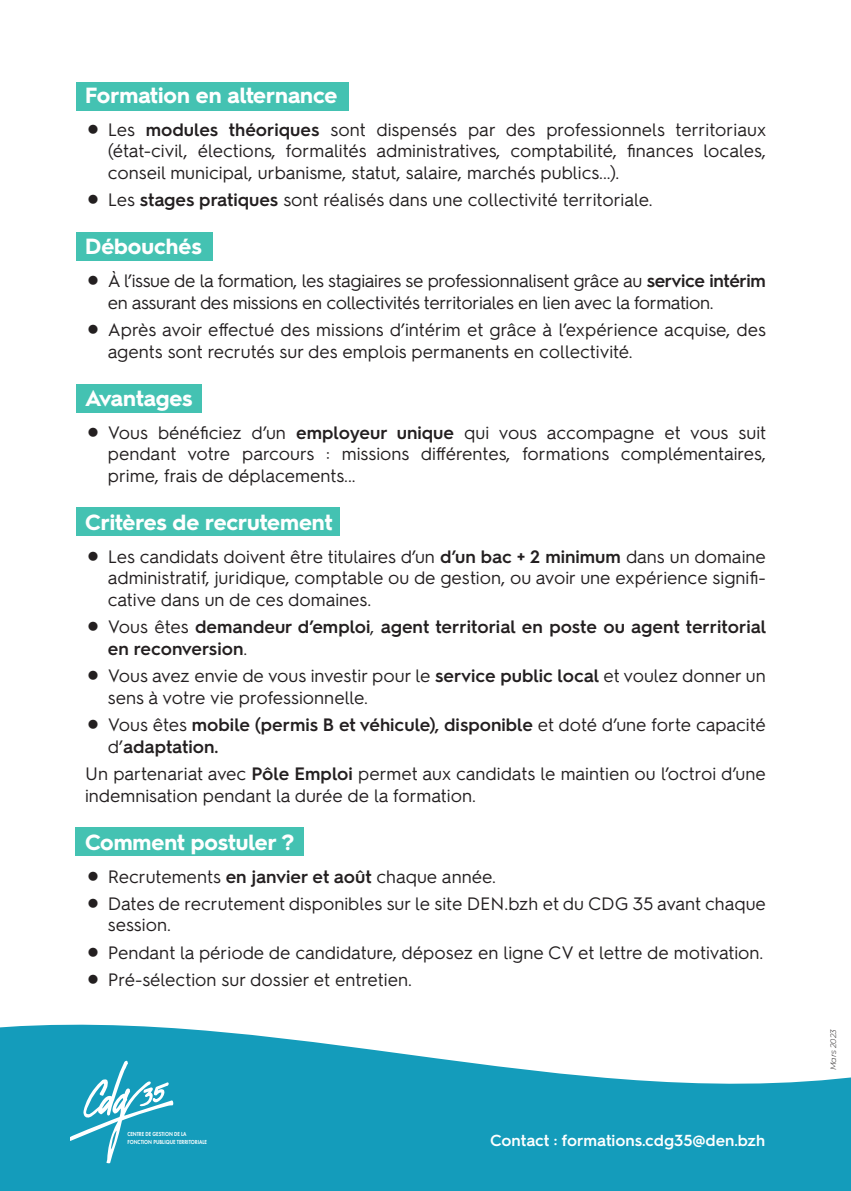
<style>
.page{position:relative;width:851px;height:1191px;background:#fff}
.page>*{position:absolute;margin:0;border:0;box-sizing:border-box;transform-origin:0 0}
.Titre_blanc_sur_fond{font:700 22px "Hurme Geometric Sans 2";color:#fff}
.Texte_retrait_avec_p{font:18px/21.6px "Hurme Geometric Sans 2";color:#231f20;text-align:justify}
.Texte_retrait_avec_p-2{font:600 18px/21.6px "Hurme Geometric Sans 2";color:#231f20}
.Texte_retrait_avec_p-3{font:18px/21.6px "Hurme Geometric Sans 2";letter-spacing:-.02em;color:#231f20}
.Texte_noir{font:18px/21.6px "Hurme Geometric Sans 2";color:#231f20}
.Texte_blanc_vague{font:600 16px "Hurme Geometric Sans 2";color:#fff}
.t1{font:italic 300 8px "Montserrat";color:#231f20}
.t2{font:600 6px/7.2px "Futura PT";color:#fff;scale:.82 1}
.s1{font-weight:600}
.s2{font-weight:400}
</style>
<div class="page">
<svg style="left:0;top:1024px;width:850px;height:149px;fill:#149cbb"></svg>
<div style="left:0;top:1173px;width:850px;height:18px;background:#149cbb"></div>
<svg style="left:71px;top:1058px;width:102px;height:106px;background:#39abc5"></svg>
<div style="left:77px;top:82px;width:272px;height:28px;background:#44c2b2"></div>
<div style="left:77px;top:507px;width:263px;height:29px;background:#44c2b2"></div>
<div style="left:75px;top:827px;width:228px;height:28px;background:#44c2b2"></div>
<div style="left:77px;top:232px;width:136px;height:29px;background:#44c2b2"></div>
<div style="left:77px;top:384px;width:125px;height:29px;background:#44c2b2"></div>
<p class="Titre_blanc_sur_fond" style="left:85px;top:80px;width:254px">Formation en alternance</p>
<p class="Texte_retrait_avec_p" style="left:108px;top:117px;width:660px">Les <span class="s1">modules théoriques</span> sont dispensés par des professionnels territoriaux (état-civil, élections, formalités administratives, comptabilité, finances locales, conseil municipal, urbanisme, statut, salaire, marchés publics...).</p>
<p class="Texte_retrait_avec_p" style="left:108px;top:188px;width:546px">Les <span class="s1">stages pratiques</span> sont réalisés dans une collectivité territoriale.</p>
<p class="Titre_blanc_sur_fond" style="left:85px;top:231px;width:118px">Débouchés</p>
<p class="Texte_retrait_avec_p-3" style="left:108px;top:269px;width:659px">À l’issue de la formation, les stagiaires se professionnalisent grâce au <span class="s1">service intérim </span>en assurant des missions en collectivités territoriales en lien avec la formation.</p>
<p class="Texte_retrait_avec_p" style="left:108px;top:318px;width:659px">Après avoir effectué des missions d’intérim et grâce à l’expérience acquise, des agents sont recrutés sur des emplois permanents en collectivité.</p>
<p class="Titre_blanc_sur_fond" style="left:85px;top:382px;width:109px">Avantages</p>
<p class="Texte_retrait_avec_p" style="left:108px;top:420px;width:659px">Vous bénéficiez d’un <span class="s1">employeur unique</span> qui vous accompagne et vous suit pendant votre parcours : missions différentes, formations complémentaires, prime, frais de déplacements...</p>
<p class="Titre_blanc_sur_fond" style="left:85px;top:507px;width:249px">Critères de recrutement</p>
<p class="Texte_retrait_avec_p" style="left:108px;top:544px;width:659px">Les candidats doivent être titulaires d’un <span class="s1">d’un bac + 2 minimum</span> dans un domaine administratif, juridique, comptable ou de gestion, ou avoir une expérience signifi&shy;cative dans un de ces domaines.</p>
<p class="Texte_retrait_avec_p-2" style="left:108px;top:615px;width:660px"><span class="s2">Vous êtes</span> demandeur d’emploi<span class="s2">,</span> agent territorial en poste ou agent territorial en reconversion<span class="s2">.</span></p>
<p class="Texte_retrait_avec_p" style="left:108px;top:664px;width:659px">Vous avez envie de vous investir pour le <span class="s1">service public local</span> et voulez donner un sens à votre vie professionnelle.</p>
<p class="Texte_retrait_avec_p-2" style="left:108px;top:713px;width:659px"><span class="s2">Vous êtes</span> mobile (permis B et véhicule), disponible <span class="s2">et doté d’une forte capacité d’</span>adaptation.</p>
<p class="Texte_noir" style="left:85px;top:761px;width:682px">Un partenariat avec <span class="s1">Pôle Emploi</span> permet aux candidats le maintien ou l’octroi d’une indemnisation pendant la durée de la formation.</p>
<p class="Titre_blanc_sur_fond" style="left:85px;top:826px;width:211px">Comment postuler ?</p>
<p class="Texte_retrait_avec_p" style="left:108px;top:864px;width:389px">Recrutements <span class="s1">en janvier et août</span> chaque année.</p>
<p class="Texte_retrait_avec_p" style="left:108px;top:891px;width:659px">Dates de recrutement disponibles sur le site DEN.bzh et du CDG 35 avant chaque session.</p>
<p class="Texte_retrait_avec_p" style="left:108px;top:940px;width:657px">Pendant la période de candidature, déposez en ligne CV et lettre de motivation.</p>
<p class="Texte_retrait_avec_p" style="left:108px;top:967px;width:305px">Pré-sélection sur dossier et entretien.</p>
<p class="t2" style="left:127px;top:1130px;width:99px">CENTRE DE GESTION DE LA<br>FONCTION PUBLIQUE TERRITORIALE</p>
<p class="Texte_blanc_vague" style="left:490px;top:1129px;width:276px">Contact : formations.cdg35@den.bzh</p>
<p class="t1" style="left:827px;top:1070px;width:42px;rotate:-90deg">Mars 2023</p>
</div>
